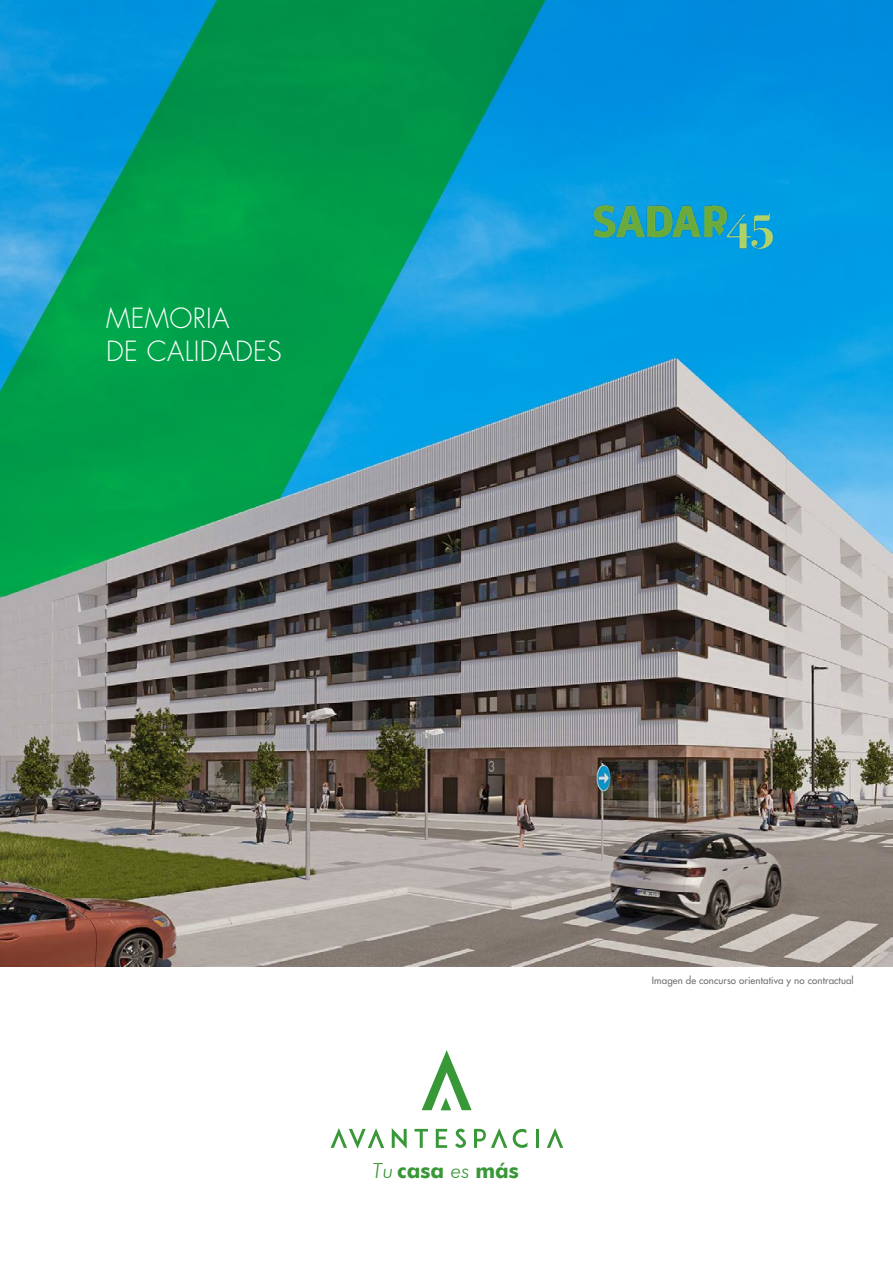
<style>
.page{position:relative;width:893px;height:1263px;background:#fff}
.page>*{position:absolute;margin:0;border:0;box-sizing:border-box;transform-origin:0 0}
.t1{font:300 27px/32.4px "Futura Std";letter-spacing:.01em;color:#fff}
.t2{font:700 20.85px "Futura BT";color:#389736}
.t3{font:500 9.75px "Futura Std";letter-spacing:.01em;color:#706f6f}
.s1{font-weight:300;font-style:italic}
</style>
<div class="page">
<img style="left:0;top:0;width:893px;height:967px">
<img style="left:585px;top:194px;width:196px;height:56px">
<svg style="left:392px;top:1128px;width:15px;height:21px"></svg>
<svg style="left:414px;top:1129px;width:14px;height:19px"></svg>
<svg style="left:436px;top:1129px;width:11px;height:19px"></svg>
<svg style="left:455px;top:1128px;width:11px;height:20px"></svg>
<svg style="left:513px;top:1129px;width:14px;height:19px"></svg>
<hr style="left:536px;top:1129px;width:3px;height:19px;background:#389736">
<svg style="left:547px;top:1128px;width:16px;height:20px"></svg>
<svg style="left:331px;top:1128px;width:53px;height:21px"></svg>
<svg style="left:474px;top:1128px;width:33px;height:20px"></svg>
<svg style="left:422px;top:1050px;width:50px;height:60px"></svg>
<h1 class="t1" style="left:106px;top:303px;width:177px">MEMORIA<br>DE CALIDADES</h1>
<h2 class="t2" style="left:373px;top:1158px;width:148px"><span class="s1">Tu</span> casa <span class="s1">es</span> más</h2>
<p class="t3" style="left:652px;top:975px;width:203px">Imagen de concurso orientativa y no contractual</p>
</div>
